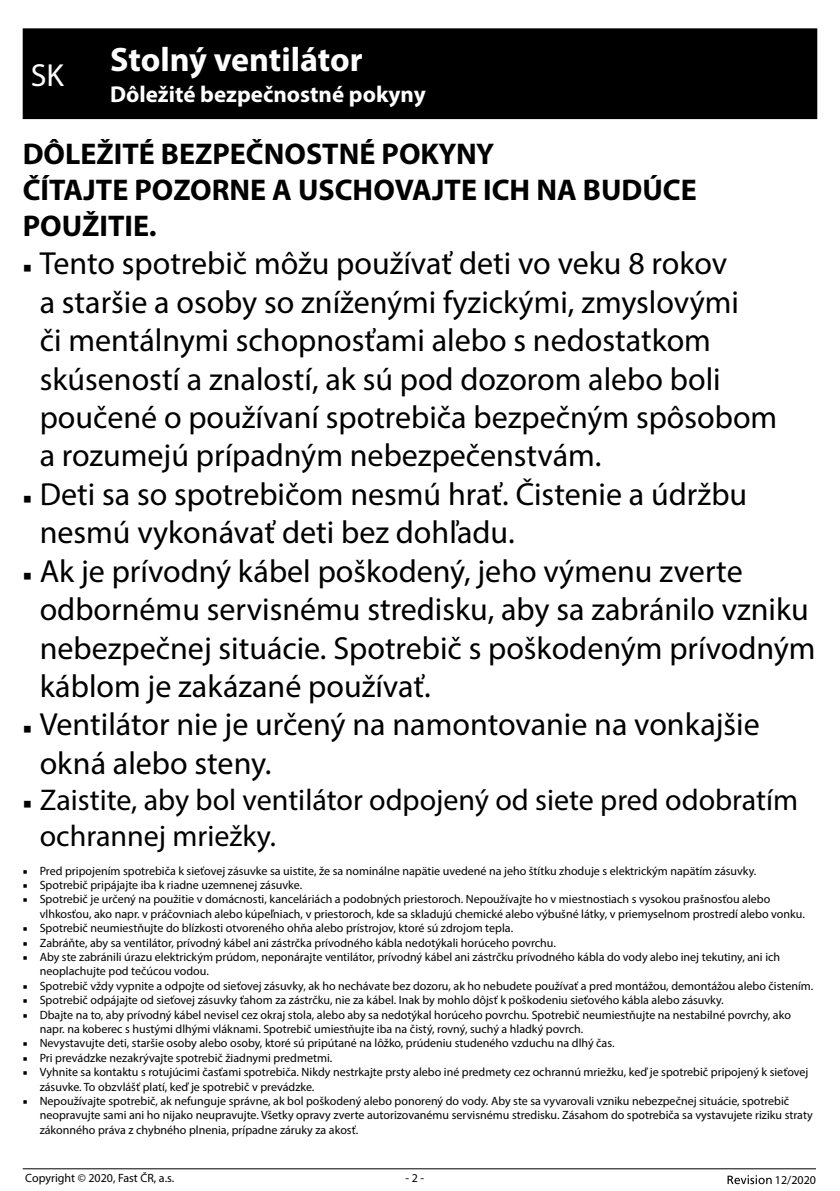
<style>
.page{position:relative;width:840px;height:1191px;background:#fff}
.page>*{position:absolute;margin:0;border:0;box-sizing:border-box;transform-origin:0 0}
.t1{font:700 34px "Myriad Pro";color:#fff}
.t2{font:32px/38.4px "Myriad Pro";color:#000}
.t3{font:32px "Myriad Pro";color:#fff}
.t4{font:700 30px/36px "Myriad Pro";color:#000}
.t5{font:30px/36px "Myriad Pro";color:#000}
.t6{font:700 23px "Myriad Pro";color:#fff}
.t7{font:12px/14.4px "Myriad Pro";color:#000}
.s1{font-family:"Minion Pro";font-size:23px}
.s2{font-family:"Minion Pro"}
</style>
<div class="page">
<svg style="left:727px;top:1175px;width:44px;height:9px"></svg>
<hr style="left:23px;top:1168px;width:792px;height:1px;background:#000">
<div style="left:23px;top:28px;width:793px;height:91px;background:#000"></div>
<h1 class="t1" style="left:110px;top:37px;width:254px">Stolný ventilátor</h1>
<h3 class="t6" style="left:110px;top:79px;width:317px">Dôležité bezpečnostné pokyny</h3>
<h3 class="t4" style="left:23px;top:135px;width:675px">DÔLEŽITÉ BEZPEČNOSTNÉ POKYNY<br>ČÍTAJTE POZORNE A USCHOVAJTE ICH NA BUDÚCE<br>POUŽITIE.</h3>
<p class="t2" style="left:40px;top:244px;width:738px;text-indent:-17px"><span class="s1">■</span> Tento spotrebič môžu používať deti vo veku 8 rokov<br>a staršie a osoby so zníženými fyzickými, zmyslovými<br>či mentálnymi schopnosťami alebo s nedostatkom skúseností a znalostí, ak sú pod dozorom alebo boli poučené o používaní spotrebiča bezpečným spôsobom a rozumejú prípadným nebezpečenstvám.</p>
<h2 class="t2" style="left:40px;top:474px;width:708px;text-indent:-17px"><span class="s1">■</span> Deti sa so spotrebičom nesmú hrať. Čistenie a údržbu nesmú vykonávať deti bez dohľadu.</h2>
<h2 class="t2" style="left:40px;top:551px;width:776px;text-indent:-17px"><span class="s1">■</span> Ak je prívodný kábel poškodený, jeho výmenu zverte odbornému servisnému stredisku, aby sa zabránilo vzniku nebezpečnej situácie. Spotrebič s poškodeným prívodným káblom je zakázané používať.</h2>
<h2 class="t2" style="left:40px;top:705px;width:721px;text-indent:-17px"><span class="s1">■</span> Ventilátor nie je určený na namontovanie na vonkajšie okná alebo steny.</h2>
<h3 class="t5" style="left:40px;top:781px;width:759px;text-indent:-17px"><span class="s1">■</span> Zaistite, aby bol ventilátor odpojený od siete pred odobratím ochrannej mriežky.</h3>
<p class="t7" style="left:23px;top:863px;width:734px"><span class="s2">■</span> Pred pripojením spotrebiča k sieťovej zásuvke sa uistite, že sa nominálne napätie uvedené na jeho štítku zhoduje s elektrickým napätím zásuvky.</p>
<p class="t7" style="left:23px;top:877px;width:281px"><span class="s2">■</span> Spotrebič pripájajte iba k riadne uzemnenej zásuvke.</p>
<p class="t7" style="left:40px;top:892px;width:766px;text-indent:-17px"><span class="s2">■</span> Spotrebič je určený na použitie v domácnosti, kanceláriách a podobných priestoroch. Nepoužívajte ho v miestnostiach s vysokou prašnosťou alebo vlhkosťou, ako napr. v práčovniach alebo kúpeľniach, v priestoroch, kde sa skladujú chemické alebo výbušné látky, v priemyselnom prostredí alebo vonku.</p>
<p class="t7" style="left:23px;top:920px;width:491px"><span class="s2">■</span> Spotrebič neumiestňujte do blízkosti otvoreného ohňa alebo prístrojov, ktoré sú zdrojom tepla.</p>
<p class="t7" style="left:23px;top:935px;width:534px"><span class="s2">■</span> Zabráňte, aby sa ventilátor, prívodný kábel ani zástrčka prívodného kábla nedotýkali horúceho povrchu.</p>
<p class="t7" style="left:40px;top:949px;width:741px;text-indent:-17px"><span class="s2">■</span> Aby ste zabránili úrazu elektrickým prúdom, neponárajte ventilátor, prívodný kábel ani zástrčku prívodného kábla do vody alebo inej tekutiny, ani ich neoplachujte pod tečúcou vodou.</p>
<p class="t7" style="left:23px;top:978px;width:791px"><span class="s2">■</span> Spotrebič vždy vypnite a odpojte od sieťovej zásuvky, ak ho nechávate bez dozoru, ak ho nebudete používať a pred montážou, demontážou alebo čistením.</p>
<p class="t7" style="left:23px;top:992px;width:702px"><span class="s2">■</span> Spotrebič odpájajte od sieťovej zásuvky ťahom za zástrčku, nie za kábel. Inak by mohlo dôjsť k poškodeniu sieťového kábla alebo zásuvky.</p>
<p class="t7" style="left:40px;top:1007px;width:752px;text-indent:-17px"><span class="s2">■</span> Dbajte na to, aby prívodný kábel nevisel cez okraj stola, alebo aby sa nedotýkal horúceho povrchu. Spotrebič neumiestňujte na nestabilné povrchy, ako napr. na koberec s hustými dlhými vláknami. Spotrebič umiestňujte iba na čistý, rovný, suchý a hladký povrch.</p>
<p class="t7" style="left:23px;top:1036px;width:593px"><span class="s2">■</span> Nevystavujte deti, staršie osoby alebo osoby, ktoré sú pripútané na lôžko, prúdeniu studeného vzduchu na dlhý čas.</p>
<p class="t7" style="left:23px;top:1050px;width:311px"><span class="s2">■</span> Pri prevádzke nezakrývajte spotrebič žiadnymi predmetmi.</p>
<p class="t7" style="left:40px;top:1064px;width:769px;text-indent:-17px"><span class="s2">■</span> Vyhnite sa kontaktu s rotujúcimi časťami spotrebiča. Nikdy nestrkajte prsty alebo iné predmety cez ochrannú mriežku, keď je spotrebič pripojený k sieťovej zásuvke. To obzvlášť platí, keď je spotrebič v prevádzke.</p>
<p class="t7" style="left:40px;top:1093px;width:774px;text-indent:-17px"><span class="s2">■</span> Nepoužívajte spotrebič, ak nefunguje správne, ak bol poškodený alebo ponorený do vody. Aby ste sa vyvarovali vzniku nebezpečnej situácie, spotrebič neopravujte sami ani ho nijako neupravujte. Všetky opravy zverte autorizovanému servisnému stredisku. Zásahom do spotrebiča sa vystavujete riziku straty zákonného práva z chybného plnenia, prípadne záruky za akosť.</p>
<h2 class="t3" style="left:31px;top:55px;width:35px">SK</h2>
<p class="t7" style="left:25px;top:1170px;width:150px">Copyright © 2020, Fast ČR, a.s.</p>
<p class="t7" style="left:405px;top:1170px;width:20px">- 2 -</p>
<p class="t7" style="left:774px;top:1172px;width:43px">12/2020</p>
</div>
